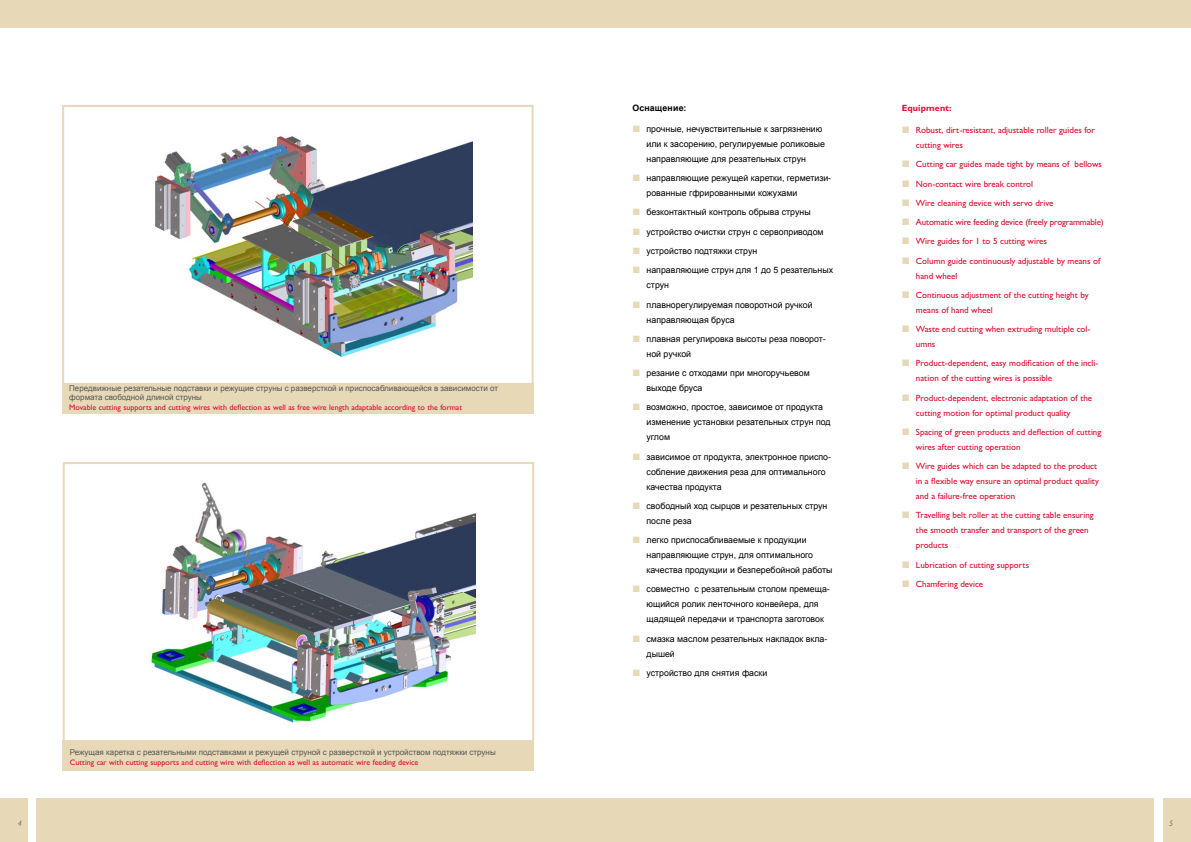
<style>
.page{position:relative;width:1191px;height:842px;background:#fff}
.page>*{position:absolute;margin:0;border:0;box-sizing:border-box;transform-origin:0 0}
.t1{font:500 9px/19.3px "Gill Sans MT Pro";color:#dd0b2f}
.t2{font:700 9px "Gill Sans MT Pro";letter-spacing:.01em;color:#dd0b2f}
.t3{font:8.8px/15px "Arial";color:#000}
.t4{font:700 8.8px "Arial";letter-spacing:.02em;color:#000}
.t5{font:8px/9.6px "Arial";color:#575756}
.t6{font:500 8px "Gill Sans MT Pro";color:#dd0b2f}
.t7{font:italic 500 8px "Gill Sans MT Pro";color:#817d71}
</style>
<div class="page">
<div style="left:0;top:0;width:1191px;height:28px;background:#e7d8b8"></div>
<div style="left:0;top:798px;width:28px;height:44px;background:#e7d8b8"></div>
<div style="left:1162px;top:798px;width:29px;height:44px;background:#e7d8b8"></div>
<svg style="left:62px;top:462px;width:473px;height:281px"></svg>
<div style="left:37px;top:798px;width:1117px;height:44px;background:#e7d8b8"></div>
<div style="left:62px;top:384px;width:471px;height:30px;background:#e7d8b8"></div>
<div style="left:63px;top:740px;width:471px;height:30px;background:#e7d8b8"></div>
<img style="left:143px;top:472px;width:332px;height:256px">
<img style="left:62px;top:105px;width:472px;height:281px">
<p class="t5" style="left:69px;top:383px;width:430px">Передвижные резательные подставки и режущие струны с разверсткой и приспосабливающейся в зависимости от формата свободной длиной струны</p>
<p class="t6" style="left:69px;top:403px;width:394px">Movable cutting supports and cutting wires with deflection as well as free wire length adaptable according to the format</p>
<p class="t5" style="left:70px;top:747px;width:427px">Режущая каретка с резательными подставками и режущей струной с разверсткой и устройством подтяжки струны</p>
<p class="t6" style="left:70px;top:757px;width:350px">Cutting car with cutting supports and cutting wire with deflection as well as automatic wire feeding device</p>
<p class="t4" style="left:632px;top:102px;width:56px">Оснащение:</p>
<p class="t3" style="left:646px;top:121px;width:180px">прочные, нечувствительные к загрязнению или к засорению, регулируемые роликовые направляющие для резательных струн</p>
<p class="t3" style="left:646px;top:171px;width:186px">направляющие режущей каретки, герметизи&shy;рованные гфрированными кожухами</p>
<p class="t3" style="left:646px;top:203px;width:188px;line-height:19.3px">безконтактный контроль обрыва струны устройство очистки струн с сервоприводом устройство подтяжки струн<br>направляющие струн для 1 до 5 резательных</p>
<p class="t3" style="left:646px;top:276px;width:168px;line-height:19.3px">струн<br>плавнорегулируемая поворотной ручкой</p>
<p class="t3" style="left:646px;top:310px;width:181px;line-height:19.3px">направляющая бруса<br>плавная регулировка высоты реза поворот-</p>
<p class="t3" style="left:646px;top:344px;width:165px;line-height:19.3px">ной ручкой<br>резание с отходами при многоручьевом</p>
<p class="t3" style="left:646px;top:378px;width:178px;line-height:19.3px">выходе бруса<br>возможно, простое, зависимое от продукта</p>
<p class="t3" style="left:646px;top:415px;width:186px">изменение установки резательных струн под углом</p>
<p class="t3" style="left:646px;top:449px;width:186px">зависимое от продукта, электронное приспо&shy;собление движения реза для оптимального качества продукта</p>
<p class="t3" style="left:646px;top:498px;width:182px">свободный ход сырцов и резательных струн после реза</p>
<p class="t3" style="left:646px;top:532px;width:187px">легко приспосабливаемые к продукции направляющие струн, для оптимального качества продукции и безперебойной работы</p>
<p class="t3" style="left:646px;top:582px;width:185px">совместно с резательным столом премеща&shy;ющийся ролик ленточного конвейера, для щадящей передачи и транспорта заготовок</p>
<p class="t3" style="left:646px;top:631px;width:182px">смазка маслом резательных накладок вкла&shy;дышей</p>
<p class="t3" style="left:646px;top:665px;width:122px">устройство для снятия фаски</p>
<p class="t2" style="left:901px;top:102px;width:51px">Equipment:</p>
<p class="t1" style="left:916px;top:122px;width:180px;line-height:15px">Robust, dirt-resistant, adjustable roller guides for cutting wires</p>
<p class="t1" style="left:916px;top:155px;width:189px">Cutting car guides made tight by means of bellows Non-contact wire break control<br>Wire cleaning device with servo drive<br>Automatic wire feeding device (freely programmable)<br>Wire guides for 1 to 5 cutting wires<br>Column guide continuously adjustable by means of</p>
<p class="t1" style="left:916px;top:266px;width:174px">hand wheel<br>Continuous adjustment of the cutting height by</p>
<p class="t1" style="left:916px;top:300px;width:176px">means of hand wheel<br>Waste end cutting when extruding multiple col-</p>
<p class="t1" style="left:916px;top:334px;width:184px">umns<br>Product-dependent, easy modification of the incli-</p>
<p class="t1" style="left:916px;top:369px;width:178px">nation of the cutting wires is possible<br>Product-dependent, electronic adaptation of the</p>
<p class="t1" style="left:916px;top:403px;width:187px">cutting motion for optimal product quality<br>Spacing of green products and deflection of cutting</p>
<p class="t1" style="left:916px;top:437px;width:183px">wires after cutting operation<br>Wire guides which can be adapted to the product</p>
<p class="t1" style="left:916px;top:473px;width:185px;line-height:15px">in a flexible way ensure an optimal product quality and a failure-free operation</p>
<p class="t1" style="left:916px;top:508px;width:179px;line-height:15px">Travelling belt roller at the cutting table ensuring the smooth transfer and transport of the green products</p>
<p class="t1" style="left:916px;top:555px;width:115px">Lubrication of cutting supports<br>Chamfering device</p>
<p class="t7" style="left:18px;top:819px;width:6px">4</p>
<p class="t7" style="left:1169px;top:819px;width:6px">5</p>
</div>
